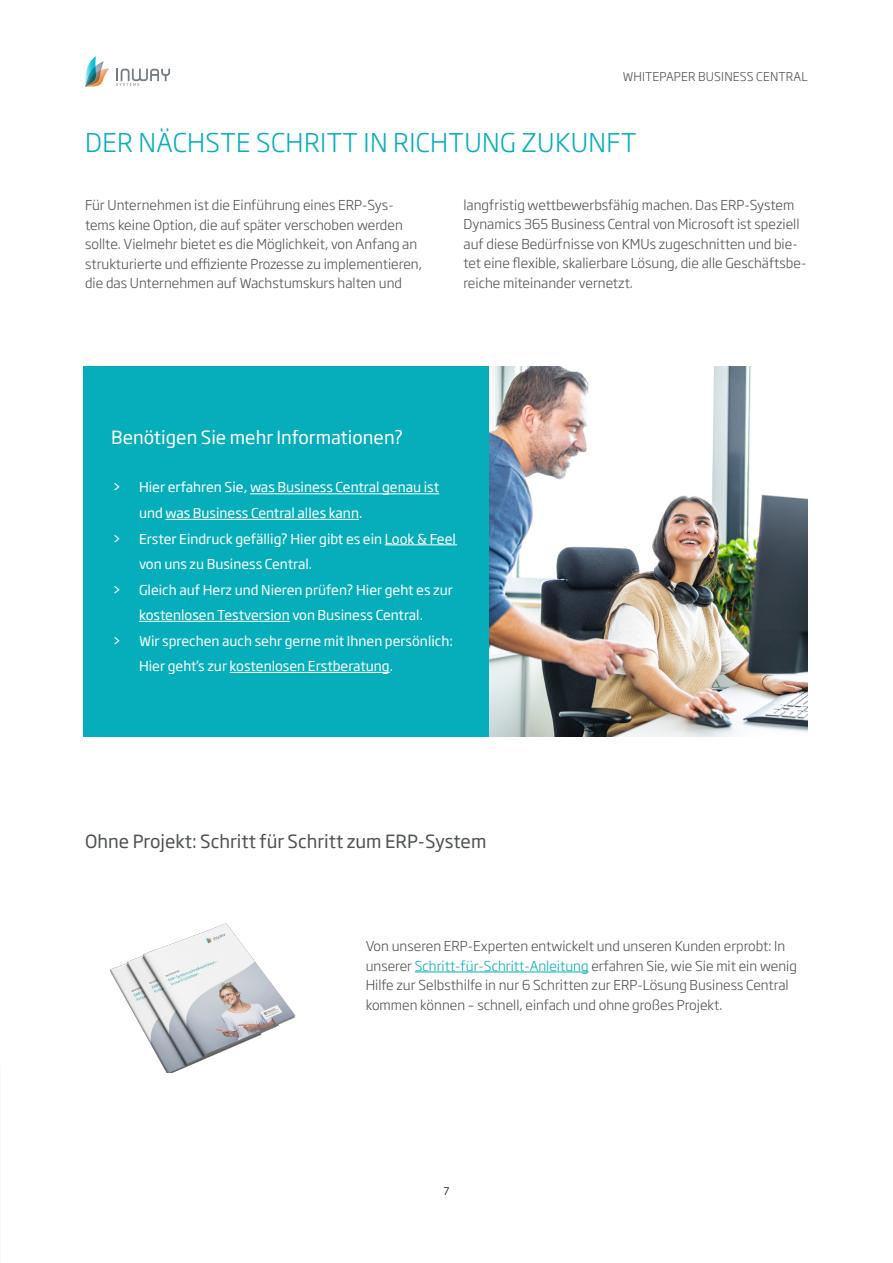
<style>
.page{position:relative;width:893px;height:1263px;background:#fff}
.page>*{position:absolute;margin:0;border:0;box-sizing:border-box;transform-origin:0 0}
.t1{font:300 25.5px "Soho Gothic Pro";letter-spacing:.015em;color:#06aebb}
.t2{font:18px "Soho Gothic Pro";color:#4f5252}
.t3{font:18px "Soho Gothic Pro";color:#fff}
.t4{font:300 13.5px/19.5px "Soho Gothic Pro";color:#4f5252}
.t5{font:13.5px "Soho Gothic Pro";color:#fff}
.t6{font:300 13.5px/19.5px "Soho Gothic Pro";color:#505353}
.t7{font:300 12px "Soho Gothic Pro";letter-spacing:.015em;color:#4f5252}
.t8{font:300 10.5px "Soho Gothic Pro";color:#000}
.s1{color:#06aebb}
</style>
<div class="page">
<svg style="left:116px;top:69px;width:54px;height:17px"></svg>
<svg style="left:85px;top:56px;width:24px;height:31px"></svg>
<img style="left:489px;top:366px;width:319px;height:371px">
<div style="left:84px;top:366px;width:405px;height:370px;background:#06aebb"></div>
<hr style="left:250px;top:493px;width:189px;height:1px;background:#fff">
<hr style="left:166px;top:519px;width:193px;height:1px;background:#fff">
<hr style="left:385px;top:544px;width:72px;height:1px;background:#fff">
<hr style="left:139px;top:621px;width:151px;height:1px;background:#fff">
<hr style="left:230px;top:672px;width:160px;height:1px;background:#fff">
<hr style="left:415px;top:972px;width:174px;height:1px;background:#06aebb">
<img style="left:109px;top:923px;width:187px;height:150px">
<p class="t7" style="left:623px;top:67px;width:187px">WHITEPAPER BUSINESS CENTRAL</p>
<h1 class="t1" style="left:85px;top:122px;width:553px">DER NÄCHSTE SCHRITT IN RICHTUNG ZUKUNFT</h1>
<p class="t4" style="left:85px;top:194px;width:338px">Für Unternehmen ist die Einführung eines ERP-Sys&shy;tems keine Option, die auf später verschoben werden sollte. Vielmehr bietet es die Möglichkeit, von Anfang an strukturierte und effiziente Prozesse zu implementieren, die das Unternehmen auf Wachstumskurs halten und</p>
<p class="t4" style="left:463px;top:194px;width:344px">langfristig wettbewerbsfähig machen. Das ERP-System Dynamics 365 Business Central von Microsoft ist speziell auf diese Bedürfnisse von KMUs zugeschnitten und bie&shy;tet eine flexible, skalierbare Lösung, die alle Geschäftsbe&shy;reiche miteinander vernetzt.</p>
<h2 class="t3" style="left:111px;top:423px;width:293px">Benötigen Sie mehr Informationen?</h2>
<p class="t5" style="left:112px;top:477px;width:329px">&gt; Hier erfahren Sie, was Business Central genau ist</p>
<p class="t5" style="left:139px;top:503px;width:225px">und was Business Central alles kann.</p>
<p class="t5" style="left:112px;top:528px;width:345px">&gt; Erster Eindruck gefällig? Hier gibt es ein Look &amp; Feel</p>
<p class="t5" style="left:139px;top:554px;width:175px">von uns zu Business Central.</p>
<p class="t5" style="left:112px;top:579px;width:342px">&gt; Gleich auf Herz und Nieren prüfen? Hier geht es zur</p>
<p class="t5" style="left:139px;top:605px;width:286px">kostenlosen Testversion von Business Central.</p>
<p class="t5" style="left:112px;top:630px;width:342px">&gt; Wir sprechen auch sehr gerne mit Ihnen persönlich:</p>
<p class="t5" style="left:139px;top:656px;width:256px">Hier geht’s zur kostenlosen Erstberatung.</p>
<h2 class="t2" style="left:85px;top:828px;width:403px">Ohne Projekt: Schritt für Schritt zum ERP-System</h2>
<p class="t6" style="left:366px;top:935px;width:433px">Von unseren ERP-Experten entwickelt und unseren Kunden erprobt: In unserer <span class="s1">Schritt-für-Schritt-Anleitung</span> erfahren Sie, wie Sie mit ein wenig Hilfe zur Selbsthilfe in nur 6 Schritten zur ERP-Lösung Business Central kommen können – schnell, einfach und ohne großes Projekt.</p>
<p class="t8" style="left:444px;top:1183px;width:7px">7</p>
</div>
